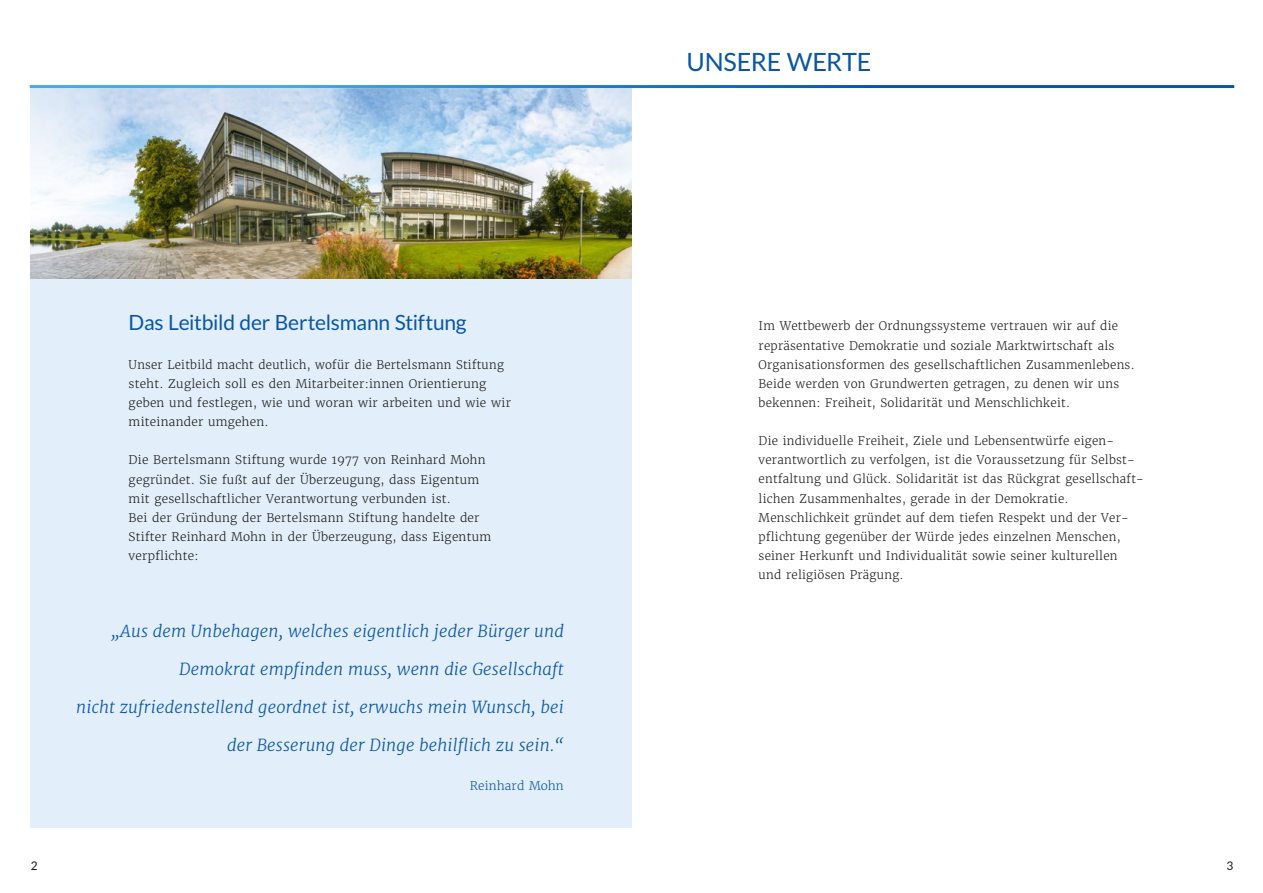
<style>
.page{position:relative;width:1263px;height:893px;background:#fff}
.page>*{position:absolute;margin:0;border:0;box-sizing:border-box;transform-origin:0 0}
.t1{font:25.2px "Lato";letter-spacing:-.005em;color:#0a56a4}
.t2{font:21px "Lato";letter-spacing:-.015em;color:#0a56a4}
.t3{font:italic 300 16.5px "Merriweather";letter-spacing:.01em;color:#0a56a4}
.t4{font:300 11.85px/19.2px "Merriweather";letter-spacing:.02em;color:#1a1a18}
.t5{font:300 11.85px "Merriweather";letter-spacing:.015em;color:#0a56a4}
.t6{font:11.85px "Lato";color:#1a1a18}
</style>
<div class="page">
<div style="left:30px;top:85px;width:601px;height:743px;background:#e2eefa"></div>
<img style="left:30px;top:88px;width:601px;height:190px">
<hr style="left:30px;top:85px;width:1204px;height:3px;background:#fff">
<h2 class="t2" style="left:129px;top:311px;width:339px">Das Leitbild der Bertelsmann Stiftung</h2>
<p class="t4" style="left:129px;top:355px;width:384px">Unser Leitbild macht deutlich, wofür die Bertelsmann Stiftung steht. Zugleich soll es den Mitarbeiter:innen Orientierung geben und festlegen, wie und woran wir arbeiten und wie wir miteinander umgehen.</p>
<p class="t4" style="left:129px;top:451px;width:364px">Die Bertelsmann Stiftung wurde 1977 von Reinhard Mohn gegründet. Sie fußt auf der Überzeugung, dass Eigentum mit gesellschaftlicher Verantwortung verbunden ist.<br>Bei der Gründung der Bertelsmann Stiftung handelte der Stifter Reinhard Mohn in der Überzeugung, dass Eigentum verpflichte:</p>
<h3 class="t3" style="left:111px;top:620px;width:454px">„Aus dem Unbehagen, welches eigentlich jeder Bürger und</h3>
<h3 class="t3" style="left:179px;top:659px;width:386px">Demokrat empfinden muss, wenn die Gesellschaft</h3>
<h3 class="t3" style="left:76px;top:697px;width:489px">nicht zufriedenstellend geordnet ist, erwuchs mein Wunsch, bei</h3>
<h3 class="t3" style="left:227px;top:735px;width:338px">der Besserung der Dinge behilflich zu sein.“</h3>
<p class="t5" style="left:470px;top:778px;width:95px">Reinhard Mohn</p>
<h1 class="t1" style="left:686px;top:48px;width:187px">UNSERE WERTE</h1>
<p class="t4" style="left:759px;top:317px;width:378px">Im Wettbewerb der Ordnungssysteme vertrauen wir auf die repräsentative Demokratie und soziale Marktwirtschaft als Organisationsformen des gesellschaftlichen Zusammenlebens.<br>Beide werden von Grundwerten getragen, zu denen wir uns bekennen: Freiheit, Solidarität und Menschlichkeit.</p>
<p class="t4" style="left:759px;top:431px;width:387px">Die individuelle Freiheit, Ziele und Lebensentwürfe eigen&shy;verantwortlich zu verfolgen, ist die Voraussetzung für Selbst&shy;entfaltung und Glück. Solidarität ist das Rückgrat gesellschaft&shy;lichen Zusammenhaltes, gerade in der Demokratie.<br>Menschlichkeit gründet auf dem tiefen Respekt und der Ver&shy;pflichtung gegenüber der Würde jedes einzelnen Menschen, seiner Herkunft und Individualität sowie seiner kulturellen<br>und religiösen Prägung.</p>
<p class="t6" style="left:31px;top:859px;width:8px">2</p>
<p class="t6" style="left:1226px;top:859px;width:8px">3</p>
</div>
